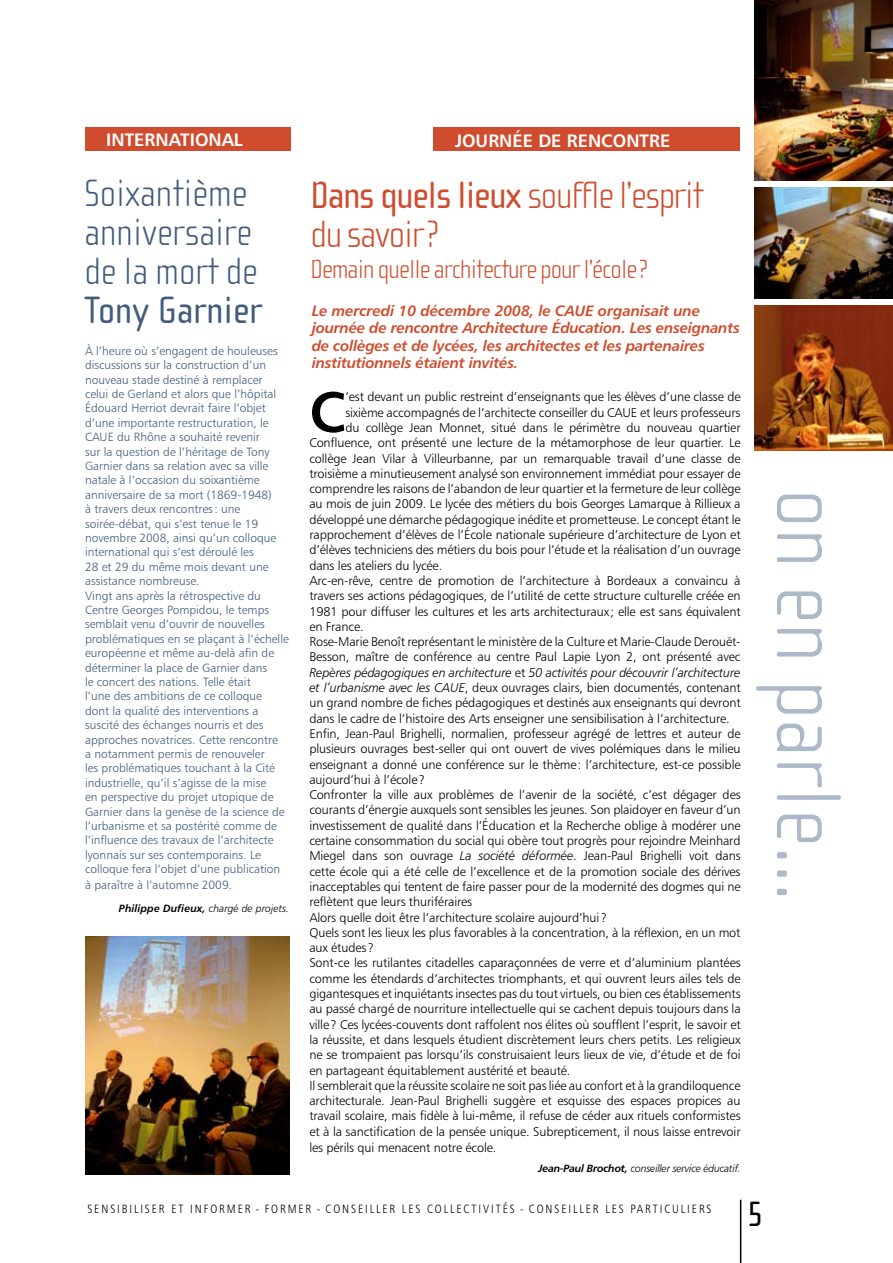
<style>
.page{position:relative;width:893px;height:1263px;background:#fff}
.page>*{position:absolute;margin:0;border:0;box-sizing:border-box;transform-origin:0 0}
.t1{font:100 94.5px "Cholla Sans";color:#adb8c9}
.t2{font:56.85px "Humanist 777 BT Bold B";color:#000}
.t3{font:100 39px/39px "Cholla Sans";letter-spacing:-.03em;color:#cf4d2e}
.t4{font:100 39px/39px "Cholla Sans";color:#425c7c}
.t5{font:39px "Cholla Sans";color:#425c7c}
.t6{font:36px "Cholla Sans";color:#000}
.t7{font:100 27px "Cholla Sans";letter-spacing:-.03em;color:#cf4d2e}
.t8{font:18px "Humanist 777 BT Bold B";color:#fff}
.t9{font:15px/17.2px "Humanist 777 BT Bold Italic B";letter-spacing:-.02em;color:#cf4d2e}
.t10{font:12.75px/15.3px "Humanist 777 BT Light B";letter-spacing:-.01em;color:#000}
.t11{font:12.75px "Humanist 777 BT Light Italic B";letter-spacing:-.01em;color:#000}
.t12{font:12px/14.4px "Humanist 777 BT Light B";color:#425c7c}
.t13{font:12px "Humanist 777 BT Light Condensed B";letter-spacing:.16em;color:#000}
.t14{font:10.5px "Humanist 777 BT Light Italic B";letter-spacing:-.02em;color:#000}
.t15{font:10.5px "Humanist 777 BT Bold Italic B";color:#000}
.s1{font-family:"Humanist 777 BT Light Italic B"}
.s2{font-weight:400}
.s3{font-family:"Humanist 777 BT Light B"}
.s4{font-family:"Humanist 777 BT Bold Italic B"}
</style>
<div class="page">
<hr style="left:740px;top:1200px;width:1px;height:63px;background:#000">
<div style="left:85px;top:128px;width:206px;height:23px;background:#cf4d2e"></div>
<div style="left:434px;top:128px;width:306px;height:23px;background:#cf4d2e"></div>
<img style="left:86px;top:937px;width:203px;height:238px">
<img style="left:754px;top:306px;width:139px;height:145px">
<img style="left:754px;top:187px;width:139px;height:112px">
<img style="left:754px;top:0;width:139px;height:181px">
<h3 class="t8" style="left:106px;top:129px;width:138px">INTERNATIONAL</h3>
<h3 class="t8" style="left:455px;top:129px;width:217px">JOURNÉE DE RENCONTRE</h3>
<h3 class="t4" style="left:84px;top:174px;width:175px">Soixantième anniversaire de la mort de</h3>
<h3 class="t5" style="left:84px;top:289px;width:180px">Tony Garnier</h3>
<p class="t12" style="left:85px;top:343px;width:205px">À l’heure où s’engagent de houleuses discussions sur la construction d’un nouveau stade destiné à remplacer<br>celui de Gerland et alors que l’hôpital Édouard Herriot devrait faire l’objet d’une importante restructuration, le CAUE du Rhône a souhaité revenir<br>sur la question de l’héritage de Tony Garnier dans sa relation avec sa ville natale à l’occasion du soixantième anniversaire de sa mort (1869-1948)<br>à travers deux rencontres: une soirée-débat, qui s’est tenue le 19 novembre 2008, ainsi qu’un colloque international qui s’est déroulé les<br>28 et 29 du même mois devant une assistance nombreuse.<br>Vingt ans après la rétrospective du Centre Georges Pompidou, le temps semblait venu d’ouvrir de nouvelles problématiques en se plaçant à l’échelle européenne et même au-delà afin de déterminer la place de Garnier dans<br>le concert des nations. Telle était<br>l’une des ambitions de ce colloque dont la qualité des interventions a suscité des échanges nourris et des approches novatrices. Cette rencontre<br>a notamment permis de renouveler<br>les problématiques touchant à la Cité industrielle, qu’il s’agisse de la mise<br>en perspective du projet utopique de Garnier dans la genèse de la science de l’urbanisme et sa postérité comme de l’influence des travaux de l’architecte lyonnais sur ses contemporains. Le colloque fera l’objet d’une publication</p>
<p class="t12" style="left:85px;top:878px;width:149px">à paraître à l’automne 2009.</p>
<p class="t15" style="left:119px;top:902px;width:172px">Philippe Dufieux, <span class="s1">chargé de projets.</span></p>
<h3 class="t3" style="left:310px;top:176px;width:395px"><span class="s2">Dans quels lieux</span> souffle l’esprit du savoir?</h3>
<h3 class="t7" style="left:310px;top:254px;width:339px">Demain quelle architecture pour l’école?</h3>
<p class="t9" style="left:312px;top:302px;width:430px">Le mercredi 10 décembre 2008, le CAUE organisait une journée de rencontre Architecture Éducation. Les enseignants de collèges et de lycées, les architectes et les partenaires institutionnels étaient invités.</p>
<h2 class="t2" style="left:309px;top:376px;width:38px">C</h2>
<p class="t10" style="left:345px;top:389px;width:397px">’est devant un public restreint d’enseignants que les élèves d’une classe de</p>
<p class="t10" style="left:345px;top:404px;width:397px">sixième accompagnés de l’architecte conseiller du CAUE et leurs professeurs</p>
<p class="t10" style="left:345px;top:420px;width:397px">du collège Jean Monnet, situé dans le périmètre du nouveau quartier</p>
<p class="t10" style="left:309px;top:435px;width:433px">Confluence, ont présenté une lecture de la métamorphose de leur quartier. Le</p>
<p class="t10" style="left:309px;top:450px;width:433px">collège Jean Vilar à Villeurbanne, par un remarquable travail d’une classe de</p>
<p class="t10" style="left:309px;top:465px;width:433px">troisième a minutieusement analysé son environnement immédiat pour essayer de</p>
<p class="t10" style="left:309px;top:481px;width:433px">comprendre les raisons de l’abandon de leur quartier et la fermeture de leur collège</p>
<p class="t10" style="left:309px;top:496px;width:433px">au mois de juin 2009. Le lycée des métiers du bois Georges Lamarque à Rillieux a</p>
<p class="t10" style="left:309px;top:511px;width:433px">développé une démarche pédagogique inédite et prometteuse. Le concept étant le</p>
<p class="t10" style="left:309px;top:527px;width:433px">rapprochement d’élèves de l’École nationale supérieure d’architecture de Lyon et</p>
<p class="t10" style="left:309px;top:542px;width:433px">d’élèves techniciens des métiers du bois pour l’étude et la réalisation d’un ouvrage</p>
<p class="t10" style="left:309px;top:557px;width:134px">dans les ateliers du lycée.</p>
<p class="t10" style="left:309px;top:573px;width:433px">Arc-en-rêve, centre de promotion de l’architecture à Bordeaux a convaincu à</p>
<p class="t10" style="left:309px;top:588px;width:433px">travers ses actions pédagogiques, de l’utilité de cette structure culturelle créée en</p>
<p class="t10" style="left:309px;top:603px;width:433px">1981 pour diffuser les cultures et les arts architecturaux ; elle est sans équivalent</p>
<p class="t10" style="left:309px;top:618px;width:56px">en France.</p>
<p class="t10" style="left:309px;top:634px;width:433px">Rose-Marie Benoît représentant le ministère de la Culture et Marie-Claude Derouët-</p>
<p class="t10" style="left:309px;top:649px;width:433px">Besson, maître de conférence au centre Paul Lapie Lyon 2, ont présenté avec</p>
<p class="t11" style="left:309px;top:664px;width:433px">Repères pédagogiques en architecture <span class="s3">et</span> 50 activités pour découvrir l’architecture</p>
<p class="t10" style="left:309px;top:680px;width:433px"><span class="s1">et l’urbanisme avec les CAUE</span>, deux ouvrages clairs, bien documentés, contenant un grand nombre de fiches pédagogiques et destinés aux enseignants qui devront dans le cadre de l’histoire des Arts enseigner une sensibilisation à l’architecture.<br>Enfin, Jean-Paul Brighelli, normalien, professeur agrégé de lettres et auteur de plusieurs ouvrages best-seller qui ont ouvert de vives polémiques dans le milieu enseignant a donné une conférence sur le thème: l’architecture, est-ce possible aujourd’hui à l’école?<br>Confronter la ville aux problèmes de l’avenir de la société, c’est dégager des courants d’énergie auxquels sont sensibles les jeunes. Son plaidoyer en faveur d’un investissement de qualité dans l’Éducation et la Recherche oblige à modérer une certaine consommation du social qui obère tout progrès pour rejoindre Meinhard Miegel dans son ouvrage <span class="s1">La société déformée</span>. Jean-Paul Brighelli voit dans cette école qui a été celle de l’excellence et de la promotion sociale des dérives inacceptables qui tentent de faire passer pour de la modernité des dogmes qui ne reflètent que leurs thuriféraires<br>Alors quelle doit être l’architecture scolaire aujourd’hui?<br>Quels sont les lieux les plus favorables à la concentration, à la réflexion, en un mot aux études?<br>Sont-ce les rutilantes citadelles caparaçonnées de verre et d’aluminium plantées comme les étendards d’architectes triomphants, et qui ouvrent leurs ailes tels de gigantesques et inquiétants insectes pas du tout virtuels, ou bien ces établissements au passé chargé de nourriture intellectuelle qui se cachent depuis toujours dans la ville? Ces lycées-couvents dont raffolent nos élites où soufflent l’esprit, le savoir et la réussite, et dans lesquels étudient discrètement leurs chers petits. Les religieux ne se trompaient pas lorsqu’ils construisaient leurs lieux de vie, d’étude et de foi en partageant équitablement austérité et beauté.<br>Il semblerait que la réussite scolaire ne soit pas liée au confort et à la grandiloquence architecturale. Jean-Paul Brighelli suggère et esquisse des espaces propices au travail scolaire, mais fidèle à lui-même, il refuse de céder aux rituels conformistes et à la sanctification de la pensée unique. Subrepticement, il nous laisse entrevoir les périls qui menacent notre école.</p>
<p class="t14" style="left:538px;top:1162px;width:204px"><span class="s4">Jean-Paul Brochot,</span> conseiller service éducatif.</p>
<h1 class="t1" style="left:860px;top:488px;width:414px;rotate:90deg">on en parle...</h1>
<p class="t13" style="left:87px;top:1201px;width:626px">SENSIBILISER ET INFORMER - FORMER - CONSEILLER LES COLLECTIVITÉS - CONSEILLER LES PARTICULIERS</p>
<h3 class="t6" style="left:747px;top:1194px;width:17px">5</h3>
</div>
